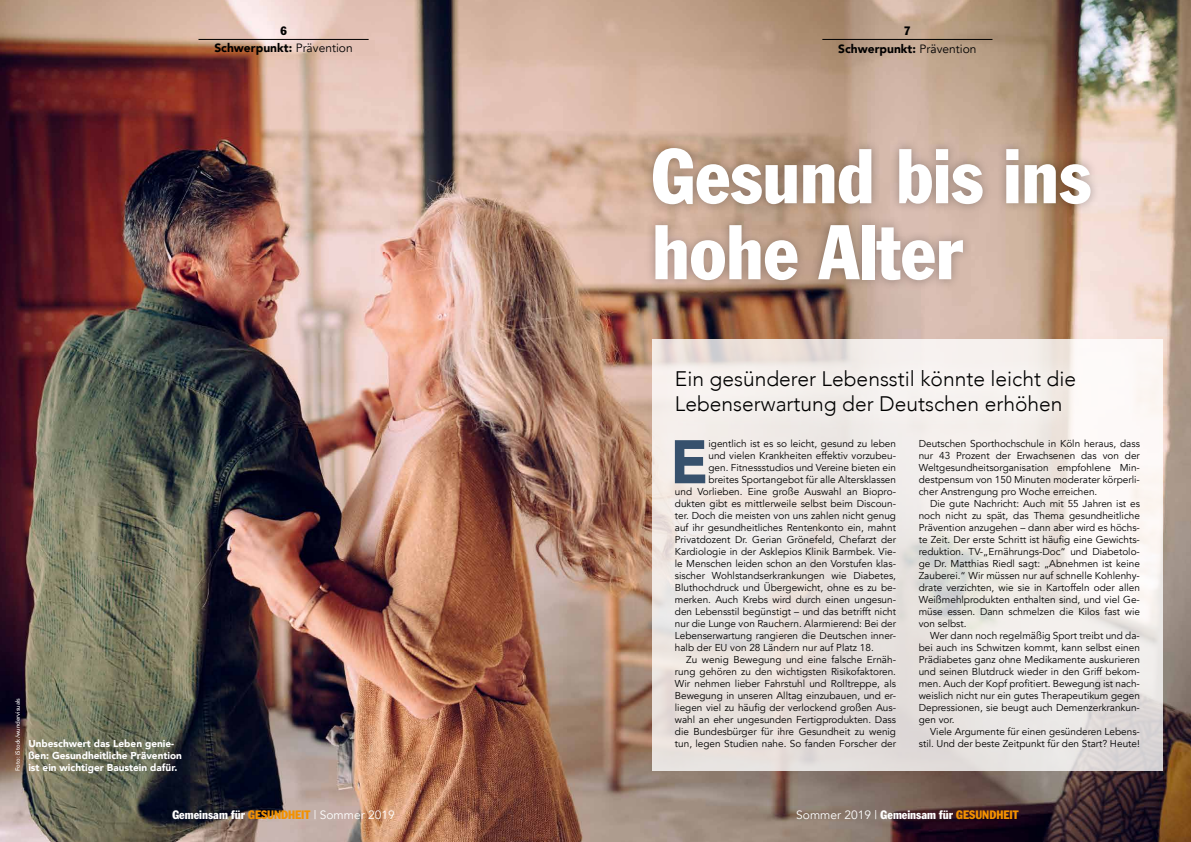
<style>
.page{position:relative;width:1191px;height:842px;background:#fff}
.page>*{position:absolute;margin:0;border:0;box-sizing:border-box;transform-origin:0 0}
.t1{font:condensed 76px/76px "Franklin Gothic Std";color:#fff}
.t2{font:900 60.8px "Avenir";color:#37516d}
.t3{font:300 21px/25px "Avenir";color:#000}
.t4{font:condensed 12px "Franklin Gothic Std";color:#fff}
.t5{font:900 12px "Avenir";color:#000}
.t6{font:condensed 12px "Franklin Gothic Std";color:#000}
.t7{font:10px/12px "Avenir";color:#000;text-align:justify}
.t8{font:900 10px "Avenir";color:#fff}
.t9{font:500 6px "Avenir";color:#fff}
.s1{font-weight:400}
.s2{color:#f39100}
.s3{font-family:"Avenir";font-stretch:normal}
</style>
<div class="page">
<img style="left:0;top:0;width:1191px;height:842px">
<svg style="left:652px;top:339px;width:510px;height:432px;background:#ece7e4"></svg>
<div style="left:642px;top:138px;width:458px;height:152px;background:#000;opacity:.3"></div>
<div style="left:656px;top:350px;width:439px;height:87px;background:#fff;opacity:.5"></div>
<hr style="left:822px;top:39px;width:170px;height:1px;background:#000">
<hr style="left:198px;top:39px;width:171px;height:1px;background:#000">
<p class="t6" style="left:280px;top:23px;width:8px">6</p>
<p class="t6" style="left:904px;top:23px;width:8px">7</p>
<p class="t5" style="left:214px;top:38px;width:140px">Schwerpunkt: <span class="s1">Prävention</span></p>
<p class="t5" style="left:838px;top:38px;width:140px">Schwerpunkt: <span class="s1">Prävention</span></p>
<h1 class="t1" style="left:652px;top:138px;width:440px">Gesund bis ins hohe Alter</h1>
<h3 class="t3" style="left:675px;top:367px;width:403px">Ein gesünderer Lebensstil könnte leicht die<br>Lebenserwartung der Deutschen erhöhen</h3>
<p class="t9" style="left:13px;top:771px;width:75px;rotate:-90deg">Foto: iStock/wundervisuals</p>
<h2 class="t2" style="left:670px;top:410px;width:40px">E</h2>
<p class="t7" style="left:708px;top:438px;width:189px">igentlich ist es so leicht, gesund zu leben</p>
<p class="t7" style="left:918px;top:438px;width:223px">Deutschen Sporthochschule in Köln heraus, dass nur 43 Prozent der Erwachsenen das von der Weltgesundheitsorganisation empfohlene Min&shy;destpensum von 150 Minuten moderater körperli&shy;cher Anstrengung pro Woche erreichen.</p>
<p class="t7" style="left:918px;top:498px;width:223px;text-indent:11px">Die gute Nachricht: Auch mit 55 Jahren ist es noch nicht zu spät, das Thema gesundheitliche Prävention anzugehen – dann aber wird es höchs&shy;te Zeit. Der erste Schritt ist häufig eine Gewichts&shy;reduktion. TV-„Ernährungs-Doc“ und Diabetolo&shy;ge Dr. Matthias Riedl sagt: „Abnehmen ist keine Zauberei.“ Wir müssen nur auf schnelle Kohlenhy&shy;drate verzichten, wie sie in Kartoffeln oder allen Weißmehlprodukten enthalten sind, und viel Ge&shy;müse essen. Dann schmelzen die Kilos fast wie von selbst.</p>
<p class="t7" style="left:918px;top:630px;width:223px;text-indent:11px">Wer dann noch regelmäßig Sport treibt und da&shy;bei auch ins Schwitzen kommt, kann selbst einen Prädiabetes ganz ohne Medikamente auskurieren und seinen Blutdruck wieder in den Griff bekom&shy;men. Auch der Kopf profitiert. Bewegung ist nach&shy;weislich nicht nur ein gutes Therapeutikum gegen Depressionen, sie beugt auch Demenzerkrankun&shy;gen vor.</p>
<p class="t7" style="left:930px;top:726px;width:211px">Viele Argumente für einen gesünderen Lebens-</p>
<p class="t7" style="left:708px;top:450px;width:189px">und vielen Krankheiten effektiv vorzubeu-</p>
<p class="t7" style="left:708px;top:462px;width:189px">gen. Fitnessstudios und Vereine bieten ein</p>
<p class="t7" style="left:708px;top:474px;width:189px">breites Sportangebot für alle Altersklassen</p>
<p class="t7" style="left:675px;top:486px;width:223px">und Vorlieben. Eine große Auswahl an Biopro-</p>
<p class="t7" style="left:675px;top:498px;width:223px">dukten gibt es mittlerweile selbst beim Discoun-</p>
<p class="t7" style="left:675px;top:510px;width:223px">ter. Doch die meisten von uns zahlen nicht genug</p>
<p class="t7" style="left:675px;top:522px;width:223px">auf ihr gesundheitliches Rentenkonto ein, mahnt</p>
<p class="t7" style="left:675px;top:534px;width:223px">Privatdozent Dr. Gerian Grönefeld, Chefarzt der</p>
<p class="t7" style="left:675px;top:546px;width:223px">Kardiologie in der Asklepios Klinik Barmbek. Vie-</p>
<p class="t7" style="left:675px;top:558px;width:223px">le Menschen leiden schon an den Vorstufen klas-</p>
<p class="t7" style="left:675px;top:570px;width:223px">sischer Wohlstandserkrankungen wie Diabetes,</p>
<p class="t7" style="left:675px;top:582px;width:223px">Bluthochdruck und Übergewicht, ohne es zu be-</p>
<p class="t7" style="left:675px;top:594px;width:223px">merken. Auch Krebs wird durch einen ungesun-</p>
<p class="t7" style="left:675px;top:606px;width:223px">den Lebensstil begünstigt – und das betrifft nicht</p>
<p class="t7" style="left:675px;top:618px;width:223px">nur die Lunge von Rauchern. Alarmierend: Bei der</p>
<p class="t7" style="left:675px;top:630px;width:223px">Lebenserwartung rangieren die Deutschen inner-</p>
<p class="t7" style="left:675px;top:642px;width:200px">halb der EU von 28 Ländern nur auf Platz 18.</p>
<p class="t7" style="left:686px;top:654px;width:211px">Zu wenig Bewegung und eine falsche Ernäh-</p>
<p class="t7" style="left:675px;top:666px;width:223px">rung gehören zu den wichtigsten Risikofaktoren.</p>
<p class="t7" style="left:675px;top:678px;width:223px">Wir nehmen lieber Fahrstuhl und Rolltreppe, als</p>
<p class="t7" style="left:675px;top:690px;width:223px">Bewegung in unseren Alltag einzubauen, und er-</p>
<p class="t7" style="left:675px;top:702px;width:223px">liegen viel zu häufig der verlockend großen Aus-</p>
<p class="t7" style="left:675px;top:714px;width:223px">wahl an eher ungesunden Fertigprodukten. Dass</p>
<p class="t7" style="left:675px;top:726px;width:223px">die Bundesbürger für ihre Gesundheit zu wenig</p>
<p class="t7" style="left:675px;top:738px;width:223px">tun, legen Studien nahe. So fanden Forscher der</p>
<p class="t8" style="left:28px;top:735px;width:147px">Unbeschwert das Leben genie-</p>
<p class="t7" style="left:918px;top:738px;width:223px">stil. Und der beste Zeitpunkt für den Start? Heute!</p>
<p class="t8" style="left:28px;top:747px;width:155px">ßen: Gesundheitliche Prävention</p>
<p class="t8" style="left:28px;top:759px;width:151px">ist ein wichtiger Baustein dafür.</p>
<p class="t4" style="left:172px;top:808px;width:224px">Gemeinsam für <span class="s2">GESUNDHEIT</span> <span class="s3">| Sommer 2019</span></p>
<p class="t4" style="left:796px;top:808px;width:224px"><span class="s3">Sommer 2019 |</span> Gemeinsam für <span class="s2">GESUNDHEIT</span></p>
</div>
